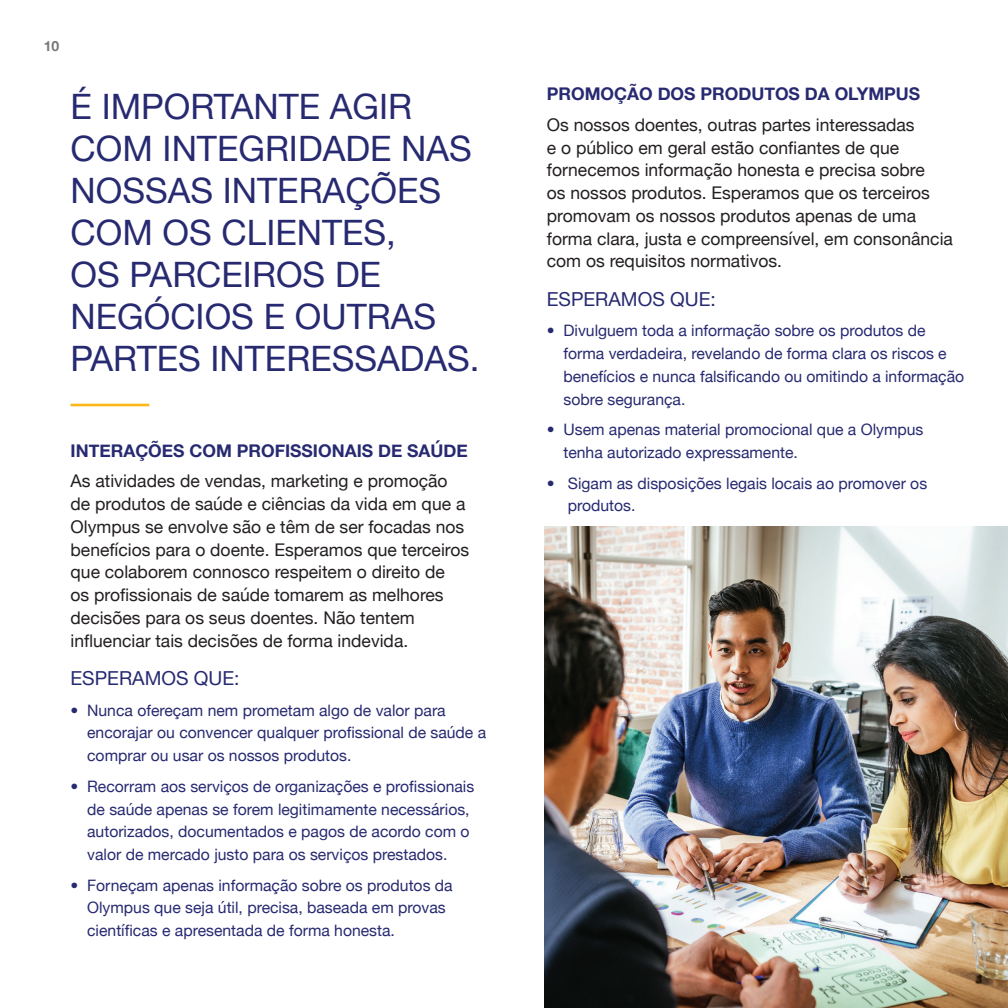
<style>
.page{position:relative;width:1008px;height:1008px;background:#fff}
.page>*{position:absolute;margin:0;border:0;box-sizing:border-box;transform-origin:0 0}
.t1{font:35px/42px "Helvetica Neue";color:#272a71}
.t2{font:19.25px "Helvetica Neue";color:#272a71}
.t3{font:17.5px/22.8px "Helvetica Neue";color:#231f20}
.t4{font:700 17.5px "Helvetica Neue";color:#272a71}
.t5{font:15.75px/22.8px "Helvetica Neue";color:#272a71}
.t6{font:700 14px "Helvetica Neue";color:#787877}
.s1{font-family:"Helvetica Neue CE"}
</style>
<div class="page">
<img style="left:544px;top:526px;width:464px;height:482px">
<hr style="left:71px;top:404px;width:78px;height:2px;background:#fcb817">
<p class="t6" style="left:44px;top:35px;width:17px">10</p>
<h1 class="t1" style="left:71px;top:88px;width:410px">É IMPORTANTE AGIR<br>COM INTEGRIDADE NAS<br>NOSSAS INTERAÇÕES<br>COM OS CLIENTES,<br>OS PARCEIROS DE<br>NEGÓCIOS E OUTRAS<br>PARTES INTERESSADAS.</h1>
<p class="t4" style="left:71px;top:437px;width:399px">INTERAÇÕES COM PROFISSIONAIS DE SAÚDE</p>
<p class="t3" style="left:71px;top:471px;width:400px">As atividades de vendas, marketing e promoção de produtos de saúde e ciências da vida em que a Olympus se envolve são e têm de ser focadas nos benefícios para o doente. Esperamos que terceiros que colaborem connosco respeitem o direito de<br>os profissionais de saúde tomarem as melhores decisões para os seus doentes. Não tentem influenciar tais decisões de forma indevida.</p>
<p class="t2" style="left:71px;top:664px;width:170px">ESPERAMOS QUE:</p>
<p class="t5" style="left:87px;top:700px;width:401px;text-indent:-17px"><span class="s1">•</span> Nunca ofereçam nem prometam algo de valor para encorajar ou convencer qualquer profissional de saúde a comprar ou usar os nossos produtos.</p>
<p class="t5" style="left:87px;top:776px;width:389px;text-indent:-17px"><span class="s1">•</span> Recorram aos serviços de organizações e profissionais de saúde apenas se forem legitimamente necessários, autorizados, documentados e pagos de acordo com o valor de mercado justo para os serviços prestados.</p>
<p class="t5" style="left:87px;top:875px;width:367px;text-indent:-17px"><span class="s1">•</span> Forneçam apenas informação sobre os produtos da<br>Olympus que seja útil, precisa, baseada em provas científicas e apresentada de forma honesta.</p>
<p class="t4" style="left:547px;top:80px;width:375px">PROMOÇÃO DOS PRODUTOS DA OLYMPUS</p>
<p class="t3" style="left:547px;top:114px;width:408px">Os nossos doentes, outras partes interessadas<br>e o público em geral estão confiantes de que fornecemos informação honesta e precisa sobre<br>os nossos produtos. Esperamos que os terceiros promovam os nossos produtos apenas de uma forma clara, justa e compreensível, em consonância com os requisitos normativos.</p>
<p class="t2" style="left:547px;top:285px;width:170px">ESPERAMOS QUE:</p>
<p class="t5" style="left:563px;top:320px;width:402px;text-indent:-17px"><span class="s1">•</span> Divulguem toda a informação sobre os produtos de forma verdadeira, revelando de forma clara os riscos e benefícios e nunca falsificando ou omitindo a informação sobre segurança.</p>
<p class="t5" style="left:563px;top:419px;width:362px;text-indent:-17px"><span class="s1">•</span> Usem apenas material promocional que a Olympus tenha autorizado expressamente.</p>
<p class="t5" style="left:568px;top:473px;width:361px;text-indent:-21px"><span class="s1">•</span> Sigam as disposições legais locais ao promover os produtos.</p>
</div>
